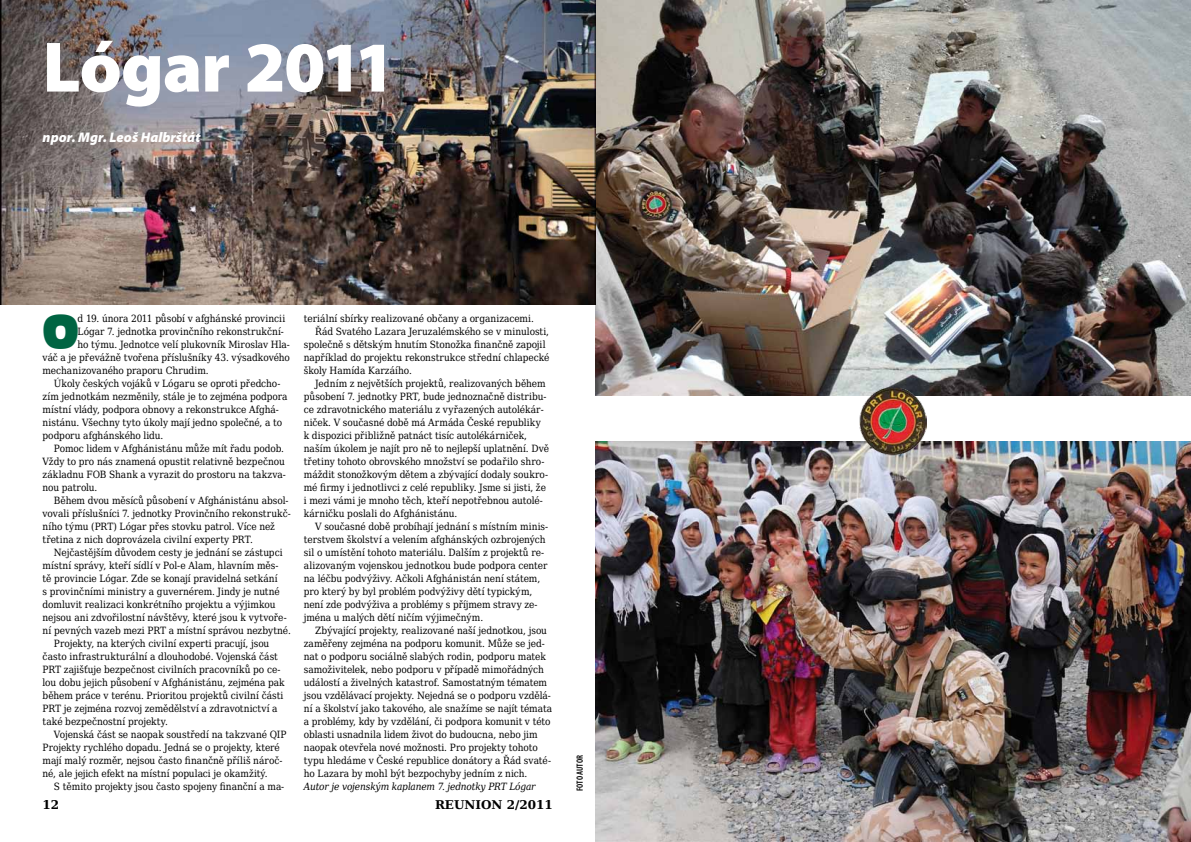
<style>
.page{position:relative;width:1191px;height:842px;background:#fff}
.page>*{position:absolute;margin:0;border:0;box-sizing:border-box;transform-origin:0 0}
.t1{font:900 72px "Myriad Pro";letter-spacing:-.015em;color:#fff}
.t2{font:49px "Antique Oli TCE Comp";color:#006442}
.t3{font:italic 900 14px "Myriad Pro";color:#fff}
.t4{font:700 12px "DejaVu Serif";color:#000}
.t5{font:10px "DejaVu Serif Condensed";color:#000}
.t6{font:italic 10px "DejaVu Serif Condensed";letter-spacing:-.015em;color:#000}
.t7{font:600 condensed 9px "Myriad Pro";letter-spacing:-.015em;color:#000}
</style>
<div class="page">
<img style="left:595px;top:0;width:595px;height:396px">
<img style="left:595px;top:442px;width:596px;height:399px">
<img style="left:0;top:0;width:595px;height:304px">
<img style="left:859px;top:387px;width:67px;height:68px">
<p class="t1" style="left:43px;top:26px;width:355px">Lógar 2011</p>
<p class="t3" style="left:43px;top:129px;width:159px">npor. Mgr. Leoš Halbrštát</p>
<p class="t2" style="left:43px;top:305px;width:38px">O</p>
<p class="t5" style="left:78px;top:311px;width:209px">d 19. února 2011 působí v afghánské provincii</p>
<p class="t5" style="left:78px;top:324px;width:208px">Lógar 7. jednotka provinčního rekonstrukční-</p>
<p class="t5" style="left:78px;top:337px;width:214px">ho týmu. Jednotce velí plukovník Miroslav Hla-</p>
<p class="t5" style="left:43px;top:350px;width:249px">váč a je převážně tvořena příslušníky 43. výsadkového</p>
<p class="t5" style="left:43px;top:363px;width:168px">mechanizovaného praporu Chrudim.</p>
<p class="t5" style="left:54px;top:376px;width:228px">Úkoly českých vojáků v Lógaru se oproti předcho-</p>
<p class="t5" style="left:43px;top:389px;width:246px">zím jednotkám nezměnily, stále je to zejména podpora</p>
<p class="t5" style="left:43px;top:402px;width:238px">místní vlády, podpora obnovy a rekonstrukce Afghá-</p>
<p class="t5" style="left:43px;top:415px;width:241px">nistánu. Všechny tyto úkoly mají jedno společné, a to</p>
<p class="t5" style="left:43px;top:428px;width:122px">podporu afghánského lidu.</p>
<p class="t5" style="left:54px;top:441px;width:232px">Pomoc lidem v Afghánistánu může mít řadu podob.</p>
<p class="t5" style="left:43px;top:454px;width:244px">Vždy to pro nás znamená opustit relativně bezpečnou</p>
<p class="t5" style="left:43px;top:467px;width:245px">základnu FOB Shank a vyrazit do prostoru na takzva-</p>
<p class="t5" style="left:43px;top:480px;width:56px">nou patrolu.</p>
<p class="t5" style="left:54px;top:493px;width:236px">Během dvou měsíců působení v Afghánistánu absol-</p>
<p class="t5" style="left:43px;top:506px;width:250px">vovali příslušníci 7. jednotky Provinčního rekonstrukč-</p>
<p class="t5" style="left:43px;top:519px;width:234px">ního týmu (PRT) Lógar přes stovku patrol. Více než</p>
<p class="t5" style="left:43px;top:532px;width:212px">třetina z nich doprovázela civilní experty PRT.</p>
<p class="t5" style="left:54px;top:545px;width:230px">Nejčastějším důvodem cesty je jednání se zástupci</p>
<p class="t5" style="left:43px;top:558px;width:237px">místní správy, kteří sídlí v Pol-e Alam, hlavním měs-</p>
<p class="t5" style="left:43px;top:571px;width:236px">tě provincie Lógar. Zde se konají pravidelná setkání</p>
<p class="t5" style="left:43px;top:584px;width:238px">s provinčními ministry a guvernérem. Jindy je nutné</p>
<p class="t5" style="left:43px;top:597px;width:234px">domluvit realizaci konkrétního projektu a výjimkou</p>
<p class="t5" style="left:43px;top:610px;width:246px">nejsou ani zdvořilostní návštěvy, které jsou k vytvoře-</p>
<p class="t5" style="left:43px;top:623px;width:250px">ní pevných vazeb mezi PRT a místní správou nezbytné.</p>
<p class="t5" style="left:54px;top:636px;width:217px">Projekty, na kterých civilní experti pracují, jsou</p>
<p class="t5" style="left:43px;top:649px;width:237px">často infrastrukturální a dlouhodobé. Vojenská část</p>
<p class="t5" style="left:43px;top:662px;width:239px">PRT zajišťuje bezpečnost civilních pracovníků po ce-</p>
<p class="t5" style="left:43px;top:675px;width:244px">lou dobu jejich působení v Afghánistánu, zejména pak</p>
<p class="t5" style="left:43px;top:688px;width:242px">během práce v terénu. Prioritou projektů civilní části</p>
<p class="t5" style="left:43px;top:701px;width:236px">PRT je zejména rozvoj zemědělství a zdravotnictví a</p>
<p class="t5" style="left:43px;top:714px;width:127px">také bezpečnostní projekty.</p>
<p class="t5" style="left:54px;top:727px;width:234px">Vojenská část se naopak soustředí na takzvané QIP</p>
<p class="t5" style="left:43px;top:740px;width:239px">Projekty rychlého dopadu. Jedná se o projekty, které</p>
<p class="t5" style="left:43px;top:753px;width:241px">mají malý rozměr, nejsou často finančně příliš nároč-</p>
<p class="t5" style="left:43px;top:766px;width:227px">né, ale jejich efekt na místní populaci je okamžitý.</p>
<p class="t5" style="left:54px;top:779px;width:232px">S těmito projekty jsou často spojeny finanční a ma-</p>
<p class="t5" style="left:304px;top:311px;width:232px">teriální sbírky realizované občany a organizacemi.</p>
<p class="t5" style="left:315px;top:324px;width:235px">Řád Svatého Lazara Jeruzalémského se v minulosti,</p>
<p class="t5" style="left:304px;top:337px;width:243px">společně s dětským hnutím Stonožka finančně zapojil</p>
<p class="t5" style="left:304px;top:350px;width:247px">například do projektu rekonstrukce střední chlapecké</p>
<p class="t5" style="left:304px;top:363px;width:110px">školy Hamída Karzáího.</p>
<p class="t5" style="left:315px;top:376px;width:232px">Jedním z největších projektů, realizovaných během</p>
<p class="t5" style="left:304px;top:389px;width:244px">působení 7. jednotky PRT, bude jednoznačně distribu-</p>
<p class="t5" style="left:304px;top:402px;width:241px">ce zdravotnického materiálu z vyřazených autolékár-</p>
<p class="t5" style="left:304px;top:415px;width:238px">niček. V současné době má Armáda České republiky</p>
<p class="t5" style="left:304px;top:428px;width:225px">k dispozici přibližně patnáct tisíc autolékárniček,</p>
<p class="t5" style="left:304px;top:441px;width:247px">naším úkolem je najít pro ně to nejlepší uplatnění. Dvě</p>
<p class="t5" style="left:304px;top:454px;width:242px">třetiny tohoto obrovského množství se podařilo shro-</p>
<p class="t5" style="left:304px;top:467px;width:246px">máždit stonožkovým dětem a zbývající dodaly soukro-</p>
<p class="t5" style="left:304px;top:480px;width:244px">mé firmy i jednotlivci z celé republiky. Jsme si jisti, že</p>
<p class="t5" style="left:304px;top:493px;width:240px">i mezi vámi je mnoho těch, kteří nepotřebnou autolé-</p>
<p class="t5" style="left:304px;top:506px;width:155px">kárničku poslali do Afghánistánu.</p>
<p class="t5" style="left:315px;top:519px;width:235px">V současné době probíhají jednání s místním minis-</p>
<p class="t5" style="left:304px;top:532px;width:243px">terstvem školství a velením afghánských ozbrojených</p>
<p class="t5" style="left:304px;top:545px;width:242px">sil o umístění tohoto materiálu. Dalším z projektů re-</p>
<p class="t5" style="left:304px;top:558px;width:245px">alizovaným vojenskou jednotkou bude podpora center</p>
<p class="t5" style="left:304px;top:571px;width:238px">na léčbu podvýživy. Ačkoli Afghánistán není státem,</p>
<p class="t5" style="left:304px;top:584px;width:230px">pro který by byl problém podvýživy dětí typickým,</p>
<p class="t5" style="left:304px;top:597px;width:235px">není zde podvýživa a problémy s příjmem stravy ze-</p>
<p class="t5" style="left:304px;top:610px;width:181px">jména u malých dětí ničím výjimečným.</p>
<p class="t5" style="left:315px;top:623px;width:233px">Zbývající projekty, realizované naší jednotkou, jsou</p>
<p class="t5" style="left:304px;top:636px;width:242px">zaměřeny zejména na podporu komunit. Může se jed-</p>
<p class="t5" style="left:304px;top:649px;width:243px">nat o podporu sociálně slabých rodin, podporu matek</p>
<p class="t5" style="left:304px;top:662px;width:242px">samoživitelek, nebo podporu v případě mimořádných</p>
<p class="t5" style="left:304px;top:675px;width:245px">událostí a živelných katastrof. Samostatným tématem</p>
<p class="t5" style="left:304px;top:688px;width:248px">jsou vzdělávací projekty. Nejedná se o podporu vzdělá-</p>
<p class="t5" style="left:304px;top:701px;width:250px">ní a školství jako takového, ale snažíme se najít témata</p>
<p class="t5" style="left:304px;top:714px;width:248px">a problémy, kdy by vzdělání, či podpora komunit v této</p>
<p class="t5" style="left:304px;top:727px;width:235px">oblasti usnadnila lidem život do budoucna, nebo jim</p>
<p class="t5" style="left:304px;top:740px;width:235px">naopak otevřela nové možnosti. Pro projekty tohoto</p>
<p class="t5" style="left:304px;top:753px;width:249px">typu hledáme v České republice donátory a Řád svaté-</p>
<p class="t5" style="left:304px;top:766px;width:225px">ho Lazara by mohl být bezpochyby jedním z nich.</p>
<p class="t6" style="left:304px;top:779px;width:233px">Autor je vojenským kaplanem 7. jednotky PRT Lógar</p>
<p class="t4" style="left:43px;top:795px;width:18px">12</p>
<p class="t4" style="left:435px;top:795px;width:119px">REUNION 2/2011</p>
<p class="t7" style="left:575px;top:791px;width:37px;rotate:-90deg">FOTO AUTOR</p>
</div>
